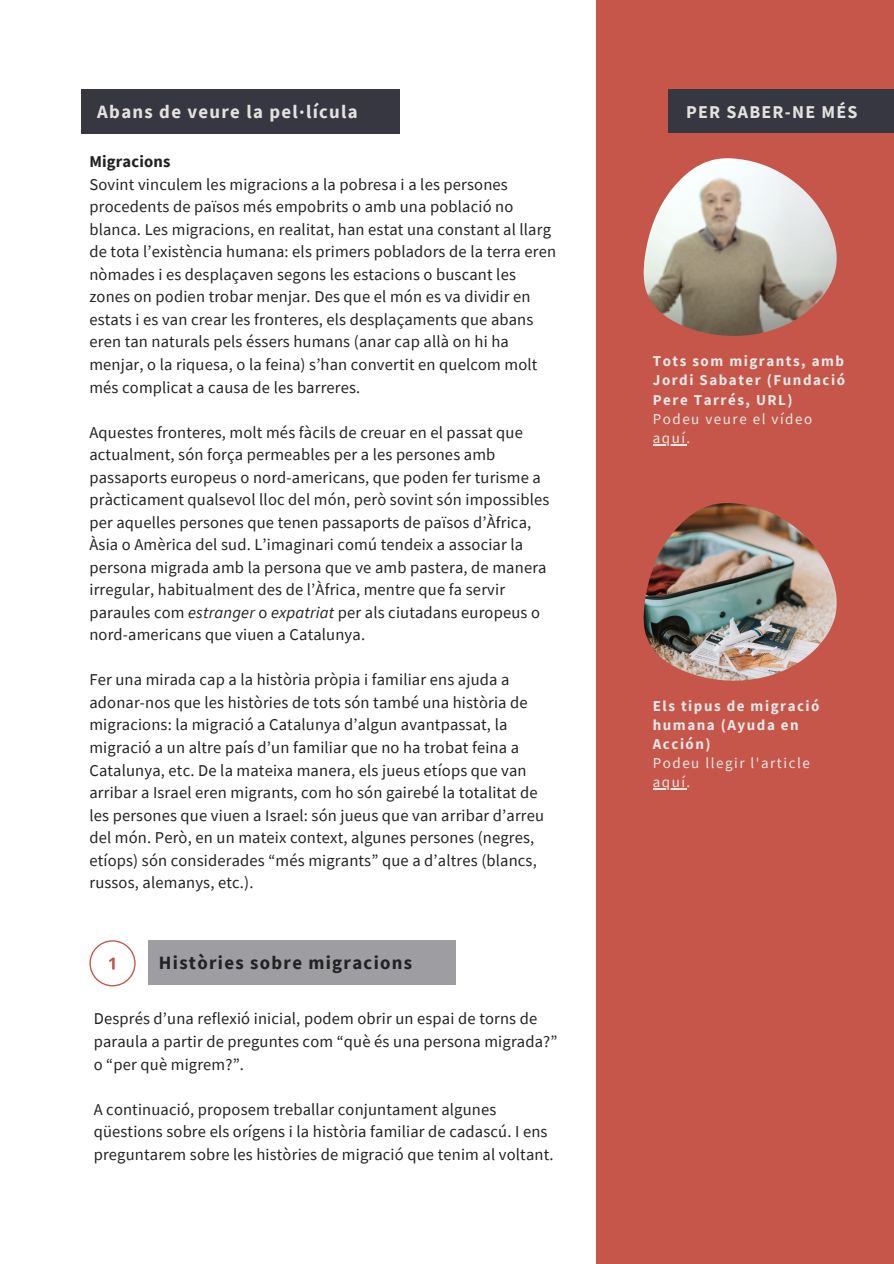
<style>
.page{position:relative;width:894px;height:1264px;background:#fff}
.page>*{position:absolute;margin:0;border:0;box-sizing:border-box;transform-origin:0 0}
.t1{font:700 18.75px "Source Sans Pro";letter-spacing:.07em;color:#e5e2de}
.t2{font:700 18.75px "Source Sans Pro";letter-spacing:.07em;color:#222}
.t3{font:700 18px "Source Sans Pro";letter-spacing:.07em;color:#e5e2de}
.t4{font:16.5px/22.5px "Source Sans Pro";letter-spacing:.01em;color:#222}
.t5{font:700 16.5px "Source Sans Pro";letter-spacing:.01em;color:#222}
.t6{font:700 15px/19.2px "Source Sans Pro";letter-spacing:.1em;color:#e7e8e6;text-align:justify}
.t7{font:15px/19.2px "Source Sans Pro";letter-spacing:.1em;color:#e7e8e6}
.s1{font-style:italic}
</style>
<div class="page">
<div style="left:596px;top:0;width:297px;height:1263px;background:#c55649"></div>
<div style="left:81px;top:89px;width:319px;height:45px;background:#373741"></div>
<div style="left:668px;top:89px;width:225px;height:44px;background:#373741"></div>
<img style="left:643px;top:158px;width:194px;height:178px">
<img style="left:643px;top:503px;width:194px;height:177px">
<hr style="left:652px;top:444px;width:34px;height:1px;background:#e7e8e6">
<hr style="left:652px;top:788px;width:34px;height:1px;background:#e7e8e6">
<svg style="left:89px;top:940px;width:47px;height:46px"></svg>
<div style="left:148px;top:940px;width:307px;height:44px;background:#9d9da2"></div>
<p class="t1" style="left:97px;top:100px;width:262px">Abans de veure la pel·lícula</p>
<p class="t5" style="left:89px;top:151px;width:82px">Migracions</p>
<p class="t4" style="left:89px;top:173px;width:468px">Sovint vinculem les migracions a la pobresa i a les persones procedents de països més empobrits o amb una població no blanca. Les migracions, en realitat, han estat una constant al llarg de tota l’existència humana: els primers pobladors de la terra eren nòmades i es desplaçaven segons les estacions o buscant les zones on podien trobar menjar. Des que el món es va dividir en estats i es van crear les fronteres, els desplaçaments que abans eren tan naturals pels éssers humans (anar cap allà on hi ha menjar, o la riquesa, o la feina) s’han convertit en quelcom molt més complicat a causa de les barreres.</p>
<p class="t4" style="left:89px;top:420px;width:461px">Aquestes fronteres, molt més fàcils de creuar en el passat que actualment, són força permeables per a les persones amb passaports europeus o nord-americans, que poden fer turisme a pràcticament qualsevol lloc del món, però sovint són impossibles per aquelles persones que tenen passaports de països d’Àfrica, Àsia o Amèrica del sud. L’imaginari comú tendeix a associar la persona migrada amb la persona que ve amb pastera, de manera irregular, habitualment des de l’Àfrica, mentre que fa servir paraules com <span class="s1">estranger</span> o <span class="s1">expatriat</span> per als ciutadans europeus o nord-americans que viuen a Catalunya.</p>
<p class="t4" style="left:89px;top:668px;width:456px">Fer una mirada cap a la història pròpia i familiar ens ajuda a adonar-nos que les històries de tots són també una història de migracions: la migració a Catalunya d’algun avantpassat, la migració a un altre país d’un familiar que no ha trobat feina a Catalunya, etc. De la mateixa manera, els jueus etíops que van arribar a Israel eren migrants, com ho són gairebé la totalitat de les persones que viuen a Israel: són jueus que van arribar d’arreu del món. Però, en un mateix context, algunes persones (negres, etíops) són considerades “més migrants” que a d’altres (blancs, russos, alemanys, etc.).</p>
<p class="t2" style="left:159px;top:950px;width:255px">Històries sobre migracions</p>
<p class="t4" style="left:94px;top:1007px;width:465px">Després d’una reflexió inicial, podem obrir un espai de torns de paraula a partir de preguntes com “què és una persona migrada?” o “per què migrem?”.</p>
<p class="t4" style="left:94px;top:1097px;width:461px">A continuació, proposem treballar conjuntament algunes qüestions sobre els orígens i la història familiar de cadascú. I ens preguntarem sobre les històries de migració que tenim al voltant.</p>
<p class="t3" style="left:686px;top:100px;width:173px">PER SABER-NE MÉS</p>
<p class="t6" style="left:652px;top:351px;width:194px">Tots som migrants, amb Jordi Sabater (Fundació Pere Tarrés, URL)</p>
<p class="t7" style="left:652px;top:409px;width:161px">Podeu veure el vídeo aquí.</p>
<p class="t6" style="left:652px;top:696px;width:168px;text-align:left">Els tipus de migració humana (Ayuda en<br>Acción)</p>
<p class="t7" style="left:652px;top:753px;width:158px">Podeu llegir l'article aquí.</p>
</div>
